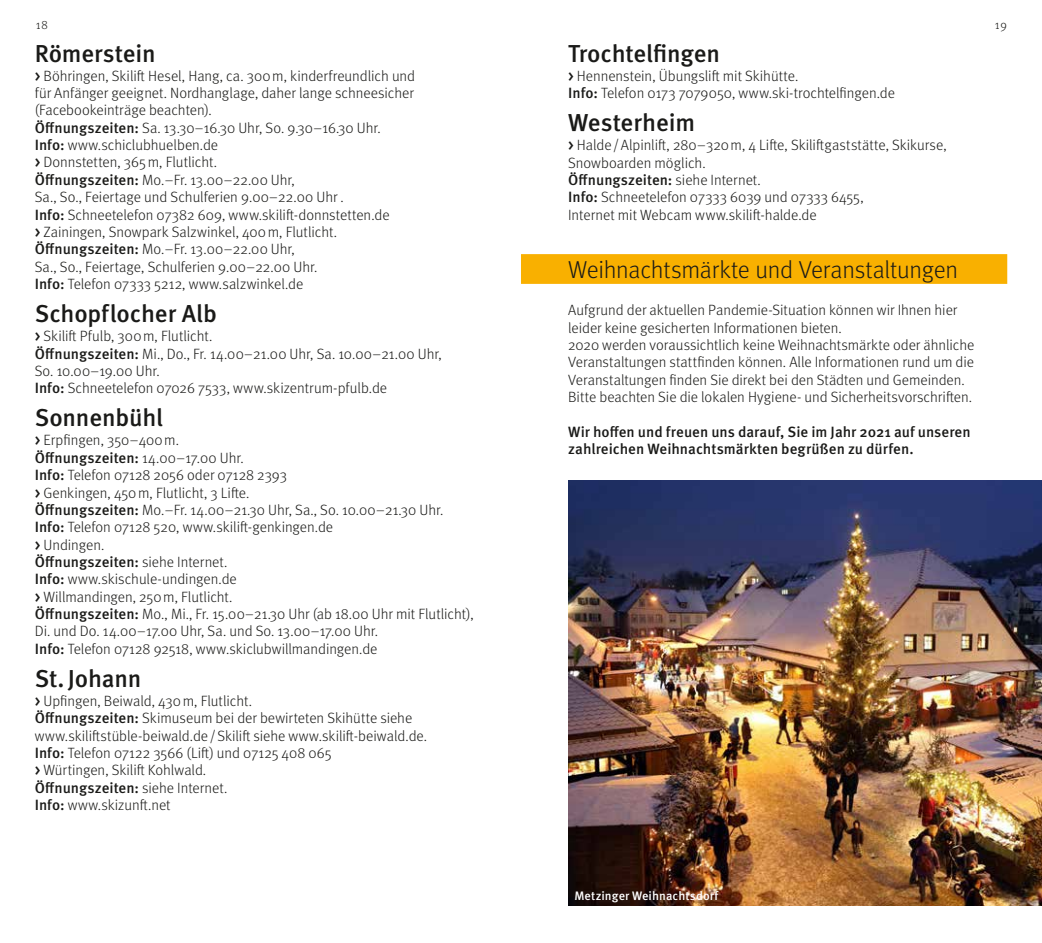
<style>
.page{position:relative;width:1042px;height:943px;background:#fff}
.page>*{position:absolute;margin:0;border:0;box-sizing:border-box;transform-origin:0 0}
.t1{font:500 24.5px "Meta Pro";letter-spacing:-.005em;color:#1a1a18}
.t2{font:300 24.5px "Meta Pro";letter-spacing:-.01em;color:#1a1a18}
.t3{font:300 14.88px/17.3px "Meta Pro";color:#1a1a18}
.t4{font:500 14.88px/17.3px "Meta Pro";color:#1a1a18}
.t5{font:500 12.25px "Meta Pro";letter-spacing:.005em;color:#fff}
.t6{font:300 12.25px "Meta Pro";color:#1a1a18}
.s1{font-weight:500}
</style>
<div class="page">
<img style="left:568px;top:480px;width:474px;height:425px">
<div style="left:521px;top:254px;width:486px;height:30px;background:#f9b000"></div>
<p class="t6" style="left:35px;top:15px;width:15px">18</p>
<p class="t6" style="left:994px;top:15px;width:15px">19</p>
<h1 class="t1" style="left:35px;top:34px;width:122px">Römerstein</h1>
<p class="t3" style="left:35px;top:66px;width:382px"><span class="s1">&gt;</span> Böhringen, Skilift Hesel, Hang, ca. 300m, kinderfreundlich und für Anfänger geeignet. Nordhanglage, daher lange schneesicher (Facebookeinträge beachten).<br><span class="s1">Öffnungszeiten:</span> Sa. 13.30–16.30 Uhr, So. 9.30–16.30 Uhr.<br><span class="s1">Info:</span> www.schiclubhuelben.de<br><span class="s1">&gt;</span> Donnstetten, 365m, Flutlicht.<br><span class="s1">Öffnungszeiten:</span> Mo.–Fr. 13.00–22.00 Uhr,<br>Sa., So., Feiertage und Schulferien 9.00–22.00 Uhr .<br><span class="s1">Info:</span> Schneetelefon 07382 609, www.skilift-donnstetten.de<br><span class="s1">&gt;</span> Zainingen, Snowpark Salzwinkel, 400m, Flutlicht.<br><span class="s1">Öffnungszeiten:</span> Mo.–Fr. 13.00–22.00 Uhr,<br>Sa., So., Feiertage, Schulferien 9.00–22.00 Uhr.<br><span class="s1">Info:</span> Telefon 07333 5212, www.salzwinkel.de</p>
<h1 class="t1" style="left:35px;top:294px;width:184px">Schopflocher Alb</h1>
<p class="t3" style="left:35px;top:326px;width:408px"><span class="s1">&gt;</span> Skilift Pfulb, 300m, Flutlicht.<br><span class="s1">Öffnungszeiten:</span> Mi., Do., Fr. 14.00–21.00 Uhr, Sa. 10.00–21.00 Uhr, So. 10.00–19.00 Uhr.<br><span class="s1">Info:</span> Schneetelefon 07026 7533, www.skizentrum-pfulb.de</p>
<h1 class="t1" style="left:35px;top:399px;width:130px">Sonnenbühl</h1>
<p class="t3" style="left:35px;top:431px;width:440px"><span class="s1">&gt;</span> Erpfingen, 350–400m.<br><span class="s1">Öffnungszeiten:</span> 14.00–17.00 Uhr.<br><span class="s1">Info:</span> Telefon 07128 2056 oder 07128 2393<br><span class="s1">&gt;</span> Genkingen, 450m, Flutlicht, 3 Lifte.<br><span class="s1">Öffnungszeiten:</span> Mo.–Fr. 14.00–21.30 Uhr, Sa., So. 10.00–21.30 Uhr.<br><span class="s1">Info:</span> Telefon 07128 520, www.skilift-genkingen.de<br><span class="s1">&gt;</span> Undingen.<br><span class="s1">Öffnungszeiten:</span> siehe Internet.<br><span class="s1">Info:</span> www.skischule-undingen.de<br><span class="s1">&gt;</span> Willmandingen, 250m, Flutlicht.<br><span class="s1">Öffnungszeiten:</span> Mo., Mi., Fr. 15.00–21.30 Uhr (ab 18.00 Uhr mit Flutlicht), Di. und Do. 14.00–17.00 Uhr, Sa. und So. 13.00–17.00 Uhr.<br><span class="s1">Info:</span> Telefon 07128 92518, www.skiclubwillmandingen.de</p>
<h1 class="t1" style="left:35px;top:659px;width:108px">St.Johann</h1>
<p class="t3" style="left:35px;top:691px;width:394px"><span class="s1">&gt;</span> Upfingen, Beiwald, 430m, Flutlicht.<br><span class="s1">Öffnungszeiten:</span> Skimuseum bei der bewirteten Skihütte siehe www.skiliftstüble-beiwald.de/Skilift siehe www.skilift-beiwald.de.<br><span class="s1">Info:</span> Telefon 07122 3566 (Lift) und 07125 408 065<br><span class="s1">&gt;</span> Würtingen, Skilift Kohlwald.<br><span class="s1">Öffnungszeiten:</span> siehe Internet.<br><span class="s1">Info:</span> www.skizunft.net</p>
<h1 class="t1" style="left:568px;top:34px;width:154px">Trochtelfingen</h1>
<p class="t3" style="left:568px;top:66px;width:328px"><span class="s1">&gt;</span> Hennenstein, Übungslift mit Skihütte.<br><span class="s1">Info:</span> Telefon 0173 7079050, www.ski-trochtelfingen.de</p>
<h1 class="t1" style="left:568px;top:103px;width:128px">Westerheim</h1>
<p class="t3" style="left:568px;top:136px;width:380px"><span class="s1">&gt;</span> Halde/Alpinlift, 280–320m, 4 Lifte, Skiliftgaststätte, Skikurse, Snowboarden möglich.<br><span class="s1">Öffnungszeiten:</span> siehe Internet.<br><span class="s1">Info:</span> Schneetelefon 07333 6039 und 07333 6455,<br>Internet mit Webcam www.skilift-halde.de</p>
<h1 class="t2" style="left:568px;top:251px;width:391px">Weihnachtsmärkte und Veranstaltungen</h1>
<p class="t3" style="left:568px;top:300px;width:408px">Aufgrund der aktuellen Pandemie-Situation können wir Ihnen hier leider keine gesicherten Informationen bieten.<br>2020 werden voraussichtlich keine Weihnachtsmärkte oder ähnliche Veranstaltungen stattfinden können. Alle Informationen rund um die Veranstaltungen finden Sie direkt bei den Städten und Gemeinden.<br>Bitte beachten Sie die lokalen Hygiene- und Sicherheitsvorschriften.</p>
<p class="t4" style="left:568px;top:422px;width:404px">Wir hoffen und freuen uns darauf, Sie im Jahr 2021 auf unseren zahlreichen Weihnachtsmärkten begrüßen zu dürfen.</p>
<p class="t5" style="left:574px;top:886px;width:146px">Metzinger Weihnachtsdorf</p>
</div>
